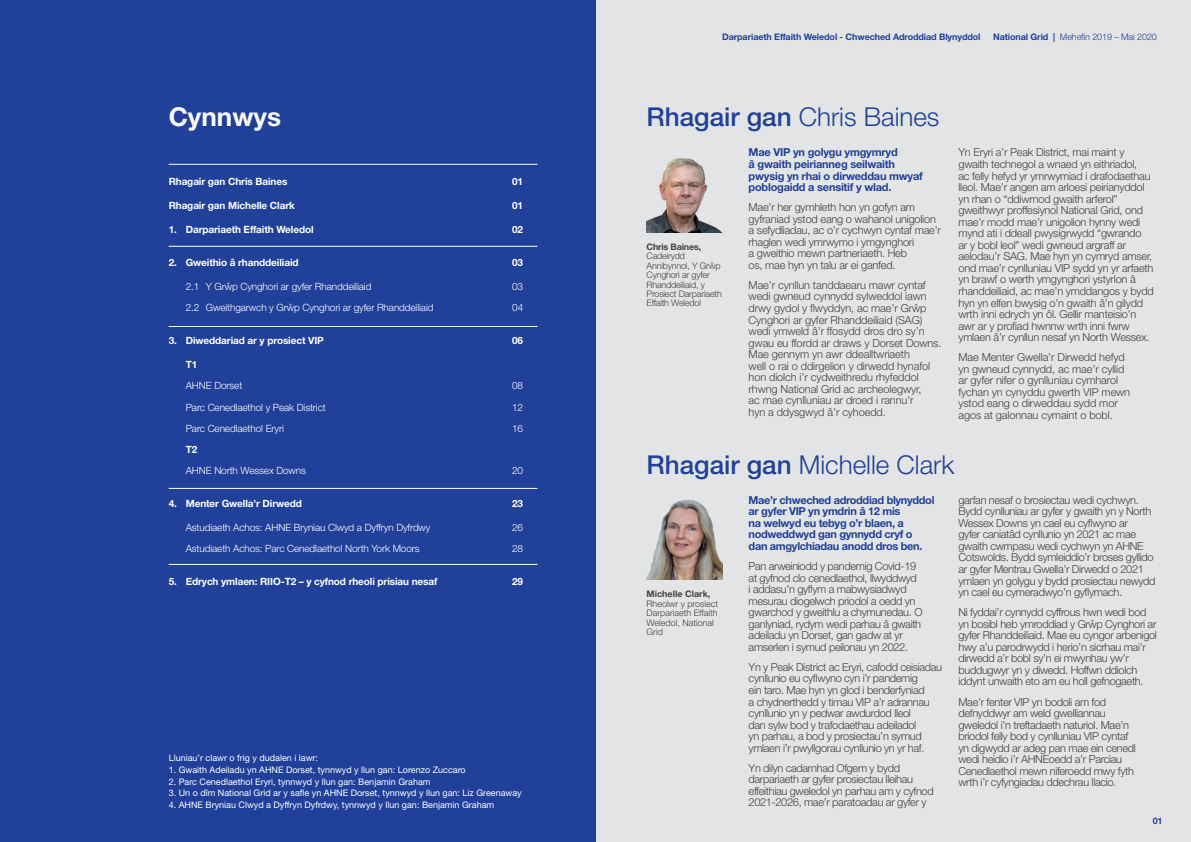
<style>
.page{position:relative;width:1191px;height:842px;background:#fff}
.page>*{position:absolute;margin:0;border:0;box-sizing:border-box;transform-origin:0 0}
.t1{font:300 26px "Helvetica Neue LT Pro";color:#21409a}
.t2{font:700 26px "Helvetica Neue LT Pro";color:#fff}
.t3{font:300 11px/11.6px "Helvetica Neue LT Pro";letter-spacing:-.03em;color:#414142}
.t4{font:300 11px/11.5px "Helvetica Neue LT Pro";letter-spacing:-.01em;color:#414142}
.t5{font:700 11px/11.6px "Helvetica Neue LT Pro";letter-spacing:-.03em;color:#21409a}
.t6{font:300 10px "Helvetica Neue LT Pro";letter-spacing:-.01em;color:#fff}
.t7{font:700 10px "Helvetica Neue LT Pro";letter-spacing:-.01em;color:#fff}
.t8{font:9px "Helvetica Neue LT Std";color:#fff}
.t9{font:300 9px/9.4px "Helvetica Neue LT Pro";letter-spacing:-.02em;color:#414142}
.t10{font:700 9px "Helvetica Neue LT Pro";letter-spacing:-.01em;color:#21409a}
.t11{font:300 9px/9.4px "Helvetica Neue LT Pro";color:#414142}
.t12{font:300 9px "Helvetica Neue LT Pro";letter-spacing:-.01em;color:#21409a}
.t13{font:700 9px "Helvetica Neue LT Pro";color:#414142}
.t14{font:700 9px "Helvetica Neue LT Pro";letter-spacing:-.02em;color:#414142}
.s1{font-weight:700}
.s2{font-weight:500}
</style>
<div class="page">
<div style="left:595px;top:0;width:596px;height:842px;background:#e3e4e5"></div>
<div style="left:0;top:0;width:595px;height:842px;background:#21409a"></div>
<hr style="left:169px;top:164px;width:368px;height:1px;background:#fff">
<hr style="left:169px;top:246px;width:368px;height:1px;background:#fff">
<hr style="left:169px;top:326px;width:368px;height:1px;background:#fff">
<hr style="left:169px;top:488px;width:368px;height:1px;background:#fff">
<hr style="left:169px;top:564px;width:368px;height:1px;background:#fff">
<img style="left:646px;top:158px;width:76px;height:74px">
<img style="left:646px;top:499px;width:76px;height:81px">
<h1 class="t2" style="left:169px;top:101px;width:114px">Cynnwys</h1>
<p class="t7" style="left:169px;top:175px;width:120px">Rhagair gan Chris Baines</p>
<p class="t7" style="left:512px;top:175px;width:13px">01</p>
<p class="t7" style="left:169px;top:199px;width:128px">Rhagair gan Michelle Clark</p>
<p class="t7" style="left:512px;top:199px;width:13px">01</p>
<p class="t7" style="left:169px;top:223px;width:146px">1. Darpariaeth Effaith Weledol</p>
<p class="t7" style="left:512px;top:223px;width:13px">02</p>
<p class="t7" style="left:169px;top:256px;width:131px">2. Gweithio â rhanddeiliaid</p>
<p class="t7" style="left:512px;top:256px;width:13px">03</p>
<p class="t6" style="left:186px;top:280px;width:187px">2.1 Y Grŵp Cynghori ar gyfer Rhanddeiliaid</p>
<p class="t6" style="left:512px;top:280px;width:13px">03</p>
<p class="t6" style="left:186px;top:301px;width:249px">2.2 Gweithgarwch y Grŵp Cynghori ar gyfer Rhanddeiliaid</p>
<p class="t6" style="left:512px;top:301px;width:13px">04</p>
<p class="t7" style="left:169px;top:334px;width:157px">3. Diweddariad ar y prosiect VIP</p>
<p class="t7" style="left:512px;top:334px;width:13px">06</p>
<p class="t7" style="left:186px;top:358px;width:13px">T1</p>
<p class="t6" style="left:186px;top:380px;width:58px">AHNE Dorset</p>
<p class="t6" style="left:512px;top:380px;width:13px">08</p>
<p class="t6" style="left:186px;top:401px;width:141px">Parc Cenedlaethol y Peak District</p>
<p class="t6" style="left:512px;top:401px;width:13px">12</p>
<p class="t6" style="left:186px;top:422px;width:100px">Parc Cenedlaethol Eryri</p>
<p class="t6" style="left:512px;top:422px;width:13px">16</p>
<p class="t7" style="left:186px;top:443px;width:13px">T2</p>
<p class="t6" style="left:186px;top:464px;width:122px">AHNE North Wessex Downs</p>
<p class="t6" style="left:512px;top:464px;width:13px">20</p>
<p class="t7" style="left:169px;top:497px;width:135px">4. Menter Gwella’r Dirwedd</p>
<p class="t7" style="left:512px;top:497px;width:13px">23</p>
<p class="t6" style="left:186px;top:521px;width:246px">Astudiaeth Achos: AHNE Bryniau Clwyd a Dyffryn Dyfrdwy</p>
<p class="t6" style="left:512px;top:521px;width:13px">26</p>
<p class="t6" style="left:186px;top:542px;width:235px">Astudiaeth Achos: Parc Cenedlaethol North York Moors</p>
<p class="t6" style="left:512px;top:542px;width:13px">28</p>
<p class="t7" style="left:169px;top:575px;width:270px">5. Edrych ymlaen: RIIO-T2 – y cyfnod rheoli prisiau nesaf</p>
<p class="t7" style="left:512px;top:575px;width:13px">29</p>
<p class="t8" style="left:169px;top:753px;width:151px">Lluniau’r clawr o frig y dudalen i lawr:</p>
<p class="t8" style="left:169px;top:764px;width:298px">1. Gwaith Adeiladu yn AHNE Dorset, tynnwyd y llun gan: Lorenzo Zuccaro</p>
<p class="t8" style="left:169px;top:776px;width:263px">2. Parc Cenedlaethol Eryri, tynnwyd y llun gan: Benjamin Graham</p>
<p class="t8" style="left:169px;top:787px;width:354px">3. Un o dîm National Grid ar y safle yn AHNE Dorset, tynnwyd y llun gan: Liz Greenaway</p>
<p class="t8" style="left:169px;top:799px;width:327px">4. AHNE Bryniau Clwyd a Dyffryn Dyfrdwy, tynnwyd y llun gan: Benjamin Graham</p>
<p class="t10" style="left:722px;top:32px;width:260px">Darpariaeth Effaith Weledol - Chweched Adroddiad Blynyddol</p>
<p class="t12" style="left:993px;top:32px;width:165px"><span class="s1">National Grid |</span> Mehefin 2019 – Mai 2020</p>
<h1 class="t1" style="left:646px;top:101px;width:294px"><span class="s2">Rhagair gan</span> Chris Baines</h1>
<p class="t14" style="left:646px;top:241px;width:56px">Chris Baines,</p>
<p class="t9" style="left:646px;top:251px;width:77px">Cadeirydd<br>Annibynnol, Y Grŵp<br>Cynghori ar gyfer<br>Rhanddeiliaid, y<br>Prosiect Darpariaeth<br>Effaith Weledol</p>
<p class="t5" style="left:748px;top:146px;width:176px">Mae VIP yn golygu ymgymryd<br>â gwaith peirianneg seilwaith pwysig yn rhai o dirweddau mwyaf poblogaidd a sensitif y wlad.</p>
<p class="t3" style="left:748px;top:201px;width:194px">Mae’r her gymhleth hon yn gofyn am gyfraniad ystod eang o wahanol unigolion a sefydliadau, ac o’r cychwyn cyntaf mae’r rhaglen wedi ymrwymo i ymgynghori<br>a gweithio mewn partneriaeth. Heb<br>os, mae hyn yn talu ar ei ganfed.</p>
<p class="t4" style="left:748px;top:279px;width:194px">Mae’r cynllun tanddaearu mawr cyntaf wedi gwneud cynnydd sylweddol iawn drwy gydol y flwyddyn, ac mae’r Grŵp Cynghori ar gyfer Rhanddeiliaid (SAG) wedi ymweld â’r ffosydd dros dro sy’n gwau eu ffordd ar draws y Dorset Downs.<br>Mae gennym yn awr ddealltwriaeth<br>well o rai o ddirgelion y dirwedd hynafol hon diolch i’r cydweithredu rhyfeddol rhwng National Grid ac archeolegwyr,<br>ac mae cynlluniau ar droed i rannu’r<br>hyn a ddysgwyd â’r cyhoedd.</p>
<p class="t3" style="left:958px;top:146px;width:197px">Yn Eryri a’r Peak District, mai maint y gwaith technegol a wnaed yn eithriadol,<br>ac felly hefyd yr ymrwymiad i drafodaethau lleol. Mae’r angen am arloesi peirianyddol yn rhan o “ddiwrnod gwaith arferol” gweithwyr proffesiynol National Grid, ond mae’r modd mae’r unigolion hynny wedi mynd ati i ddeall pwysigrwydd “gwrando<br>ar y bobl leol” wedi gwneud argraff ar aelodau’r SAG. Mae hyn yn cymryd amser, ond mae’r cynlluniau VIP sydd yn yr arfaeth yn brawf o werth ymgynghori ystyrlon â rhanddeiliaid, ac mae’n ymddangos y bydd hyn yn elfen bwysig o’n gwaith â’n gilydd wrth inni edrych yn ôl. Gellir manteisio’n awr ar y profiad hwnnw wrth inni fwrw ymlaen â’r cynllun nesaf yn North Wessex.</p>
<p class="t4" style="left:958px;top:351px;width:173px">Mae Menter Gwella’r Dirwedd hefyd yn gwneud cynnydd, ac mae’r cyllid ar gyfer nifer o gynlluniau cymharol fychan yn cynyddu gwerth VIP mewn ystod eang o dirweddau sydd mor agos at galonnau cymaint o bobl.</p>
<h1 class="t1" style="left:646px;top:448px;width:309px"><span class="s2">Rhagair gan</span> Michelle Clark</h1>
<p class="t13" style="left:646px;top:589px;width:65px">Michelle Clark,</p>
<p class="t11" style="left:646px;top:599px;width:73px">Rheolwr y prosiect<br>Darpariaeth Effaith<br>Weledol, National<br>Grid</p>
<p class="t5" style="left:748px;top:494px;width:187px">Mae’r chweched adroddiad blynyddol ar gyfer VIP yn ymdrin â 12 mis<br>na welwyd eu tebyg o’r blaen, a nodweddwyd gan gynnydd cryf o<br>dan amgylchiadau anodd dros ben.</p>
<p class="t3" style="left:748px;top:560px;width:175px">Pan arweiniodd y pandemig Covid-19 at gyfnod clo cenedlaethol, llwyddwyd<br>i addasu’n gyflym a mabwysiadwyd mesurau diogelwch priodol a oedd yn gwarchod y gweithlu a chymunedau. O ganlyniad, rydym wedi parhau â gwaith adeiladu yn Dorset, gan gadw at yr amserlen i symud peilonau yn 2022.</p>
<p class="t3" style="left:748px;top:661px;width:195px">Yn y Peak District ac Eryri, cafodd ceisiadau cynllunio eu cyflwyno cyn i’r pandemig<br>ein taro. Mae hyn yn glod i benderfyniad<br>a chydnerthedd y timau VIP a’r adrannau cynllunio yn y pedwar awdurdod lleol<br>dan sylw bod y trafodaethau adeiladol<br>yn parhau, a bod y prosiectau’n symud ymlaen i’r pwyllgorau cynllunio yn yr haf.</p>
<p class="t3" style="left:748px;top:762px;width:187px">Yn dilyn cadarnhad Ofgem y bydd darpariaeth ar gyfer prosiectau lleihau effeithiau gweledol yn parhau am y cyfnod 2021-2026, mae’r paratoadau ar gyfer y</p>
<p class="t3" style="left:958px;top:494px;width:199px">garfan nesaf o brosiectau wedi cychwyn.<br>Bydd cynlluniau ar gyfer y gwaith yn y North Wessex Downs yn cael eu cyflwyno ar<br>gyfer caniatâd cynllunio yn 2021 ac mae gwaith cwmpasu wedi cychwyn yn AHNE Cotswolds. Bydd symleiddio’r broses gyllido ar gyfer Mentrau Gwella’r Dirwedd o 2021 ymlaen yn golygu y bydd prosiectau newydd yn cael eu cymeradwyo’n gyflymach.</p>
<p class="t3" style="left:958px;top:606px;width:200px">Ni fyddai’r cynnydd cyffrous hwn wedi bod yn bosibl heb ymroddiad y Grŵp Cynghori ar gyfer Rhanddeiliaid. Mae eu cyngor arbenigol hwy a’u parodrwydd i herio’n sicrhau mai’r dirwedd a’r bobl sy’n ei mwynhau yw’r buddugwyr yn y diwedd. Hoffwn ddiolch iddynt unwaith eto am eu holl gefnogaeth.</p>
<p class="t3" style="left:958px;top:696px;width:179px">Mae’r fenter VIP yn bodoli am fod defnyddwyr am weld gwelliannau gweledol i’n treftadaeth naturiol. Mae’n briodol felly bod y cynlluniau VIP cyntaf yn digwydd ar adeg pan mae ein cenedl wedi heidio i’r AHNEoedd a’r Parciau Cenedlaethol mewn niferoedd mwy fyth wrth i’r cyfyngiadau ddechrau llacio.</p>
<p class="t10" style="left:1152px;top:815px;width:11px">01</p>
</div>
